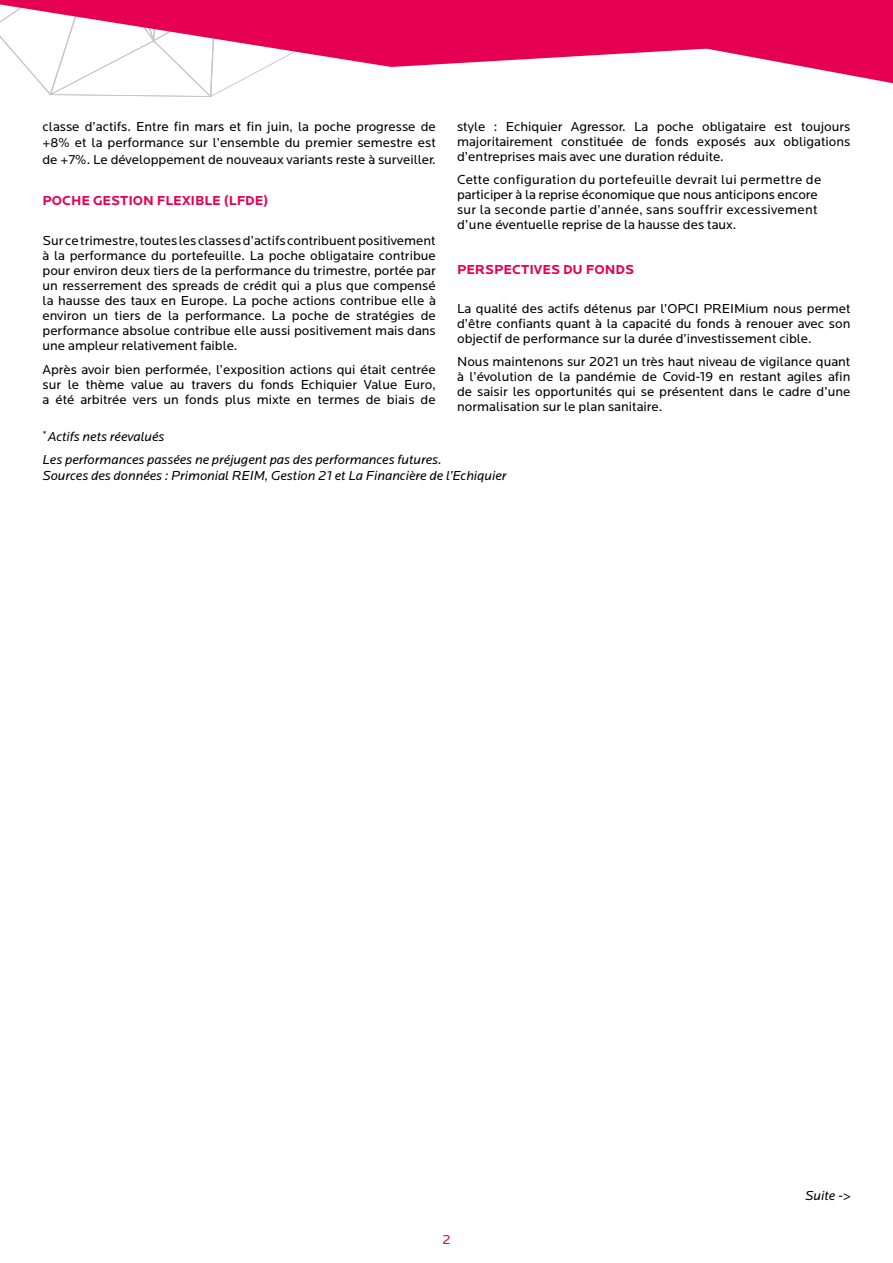
<style>
.page{position:relative;width:893px;height:1263px;background:#fff}
.page>*{position:absolute;margin:0;border:0;box-sizing:border-box;transform-origin:0 0}
.corps{font:13.5px/15px "Locator";color:#000;text-align:justify}
.corps-2{font:italic 13.5px "Locator";color:#000}
.corps-3{font:700 13.5px "Locator";color:#e50051}
.t1{font:13.5px "Locator";color:#e50051}
</style>
<div class="page">
<svg style="left:40px;top:83px;width:197px;height:15px"></svg>
<svg style="left:0;top:0;width:893px;height:83px;fill:#e50051"></svg>
<p class="corps" style="left:42px;top:118px;width:395px;line-height:16.5px">classe d’actifs. Entre fin mars et fin juin, la poche progresse de +8% et la performance sur l’ensemble du premier semestre est de +7%. Le développement de nouveaux variants reste à surveiller.</p>
<p class="corps-3" style="left:42px;top:193px;width:227px">POCHE GESTION FLEXIBLE (LFDE)</p>
<p class="corps" style="left:42px;top:233px;width:395px">Sur ce trimestre, toutes les classes d’actifs contribuent positivement à la performance du portefeuille. La poche obligataire contribue pour environ deux tiers de la performance du trimestre, portée par un resserrement des spreads de crédit qui a plus que compensé la hausse des taux en Europe. La poche actions contribue elle à environ un tiers de la performance. La poche de stratégies de performance absolue contribue elle aussi positivement mais dans une ampleur relativement faible.</p>
<p class="corps" style="left:42px;top:362px;width:395px">Après avoir bien performée, l’exposition actions qui était centrée sur le thème value au travers du fonds Echiquier Value Euro, a été arbitrée vers un fonds plus mixte en termes de biais de</p>
<p class="corps" style="left:457px;top:119px;width:395px">style : Echiquier Agressor. La poche obligataire est toujours majoritairement constituée de fonds exposés aux obligations d’entreprises mais avec une duration réduite.</p>
<p class="corps" style="left:457px;top:172px;width:366px;text-align:left">Cette configuration du portefeuille devrait lui permettre de participer à la reprise économique que nous anticipons encore sur la seconde partie d’année, sans souffrir excessivement d’une éventuelle reprise de la hausse des taux.</p>
<p class="corps-3" style="left:457px;top:262px;width:178px">PERSPECTIVES DU FONDS</p>
<p class="corps" style="left:457px;top:301px;width:395px">La qualité des actifs détenus par l’OPCI PREIMium nous permet d’être confiants quant à la capacité du fonds à renouer avec son objectif de performance sur la durée d’investissement cible.</p>
<p class="corps" style="left:457px;top:354px;width:395px">Nous maintenons sur 2021 un très haut niveau de vigilance quant à l’évolution de la pandémie de Covid-19 en restant agiles afin de saisir les opportunités qui se présentent dans le cadre d’une normalisation sur le plan sanitaire.</p>
<p class="corps-2" style="left:43px;top:429px;width:123px"><sup>*</sup> Actifs nets réevalués</p>
<p class="corps-2" style="left:43px;top:452px;width:400px">Les performances passées ne préjugent pas des performances futures.</p>
<p class="corps-2" style="left:43px;top:468px;width:466px">Sources des données : Primonial REIM, Gestion 21 et La Financière de l’Echiquier</p>
<p class="t1" style="left:442px;top:1232px;width:10px">2</p>
<p class="corps-2" style="left:805px;top:1188px;width:47px">Suite -&gt;</p>
</div>
